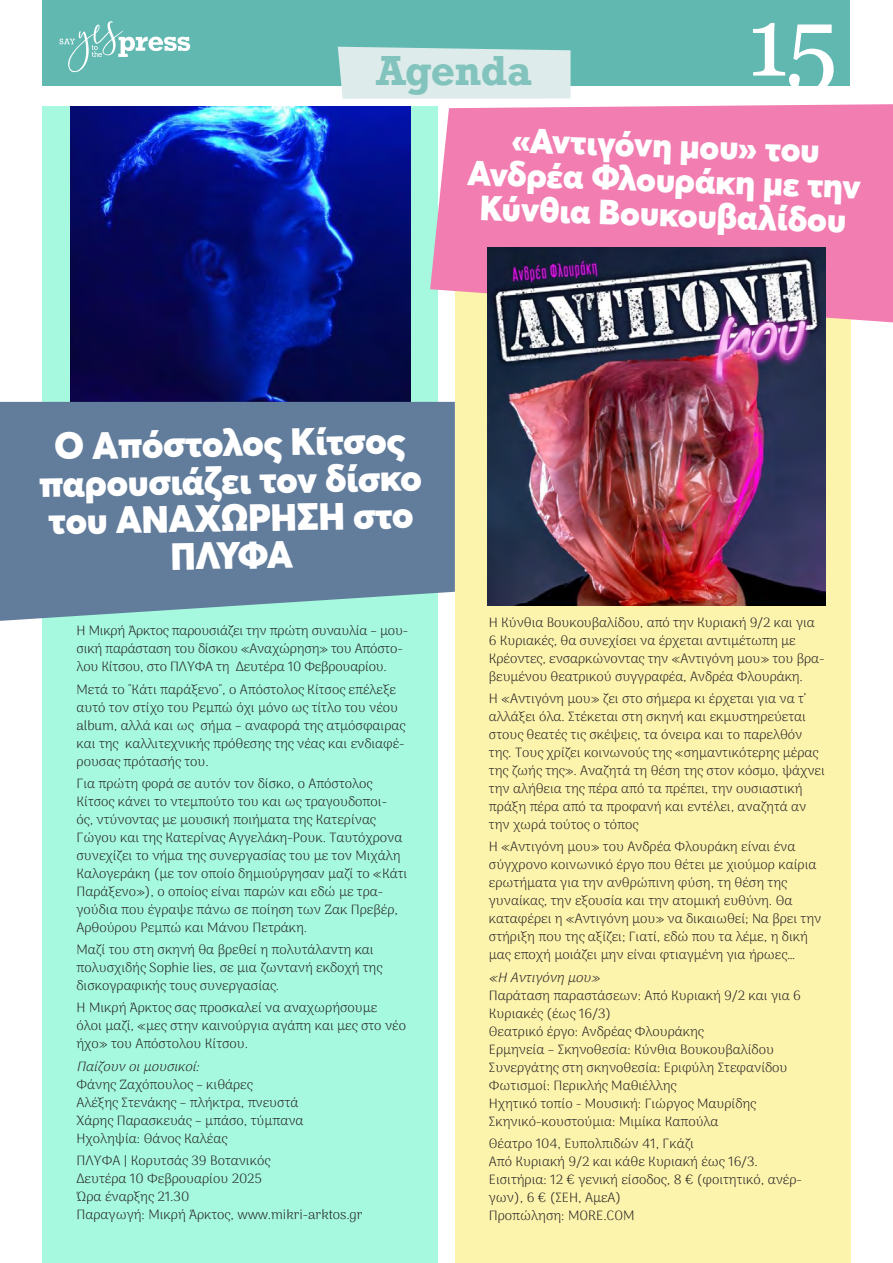
<style>
.page{position:relative;width:893px;height:1263px;background:#fff}
.page>*{position:absolute;margin:0;border:0;box-sizing:border-box;transform-origin:0 0}
.t1{font:97.5px "Georgia";color:#fff}
.t2{font:700 39.6px "Rockwell";letter-spacing:-.015em;color:#82c3bd}
.t3{font:900 37.5px/37.5px "Averta";color:#fff;text-align:center}
.t4{font:900 34.5px/34.5px "Averta";color:#fff;text-align:center}
.t5{font:100 13.5px/18px "Arima";color:#231f20}
.t6{font:italic 100 13.5px "Arima";color:#231f20}
</style>
<div class="page">
<div style="left:43px;top:106px;width:395px;height:1157px;background:#a6f9de"></div>
<img style="left:70px;top:106px;width:340px;height:296px">
<div style="left:43px;top:0;width:807px;height:85px;background:#61b8b0"></div>
<svg style="left:60px;top:21px;width:130px;height:51px"></svg>
<div style="left:455px;top:193px;width:395px;height:1070px;background:#fcf3ad"></div>
<svg style="left:0;top:402px;width:455px;height:219px;background:#6785a0"></svg>
<div style="left:430px;top:104px;width:463px;height:218px;background:#f17db1"></div>
<div style="left:338px;top:47px;width:232px;height:52px;background:#ddecea"></div>
<img style="left:488px;top:247px;width:338px;height:359px">
<h2 class="t2" style="left:376px;top:45px;width:157px">Agenda</h2>
<h1 class="t1" style="left:747px;top:-29px;width:92px">15</h1>
<h3 class="t4" style="left:469px;top:120px;width:395px;rotate:2deg">«Αντιγόνη μου» του<br>Ανδρέα Φλουράκη με την<br>Κύνθια Βουκουβαλίδου</h3>
<h3 class="t3" style="left:38px;top:427px;width:384px;rotate:-1deg">Ο Απόστολος Κίτσος παρουσιάζει τον δίσκο του ΑΝΑΧΩΡΗΣΗ στο<br>ΠΛΥΦΑ</h3>
<p class="t5" style="left:77px;top:622px;width:333px">Η Μικρή Άρκτος παρουσιάζει την πρώτη συναυλία – μου&shy;σική παράσταση του δίσκου «Αναχώρηση» του Απόστο&shy;λου Κίτσου, στο ΠΛΥΦΑ τη Δευτέρα 10 Φεβρουαρίου.</p>
<p class="t5" style="left:77px;top:680px;width:330px">Μετά το "Κάτι παράξενο", ο Απόστολος Κίτσος επέλεξε αυτό τον στίχο του Ρεμπώ όχι μόνο ως τίτλο του νέου album, αλλά και ως σήμα – αναφορά της ατμόσφαιρας και της καλλιτεχνικής πρόθεσης της νέας και ενδιαφέ&shy;ρουσας πρότασής του.</p>
<p class="t5" style="left:77px;top:774px;width:332px">Για πρώτη φορά σε αυτόν τον δίσκο, ο Απόστολος Κίτσος κάνει το ντεμπούτο του και ως τραγουδοποι-<br>ός, ντύνοντας με μουσική ποιήματα της Κατερίνας Γώγου και της Κατερίνας Αγγελάκη-Ρουκ. Ταυτόχρονα συνεχίζει το νήμα της συνεργασίας του με τον Μιχάλη Καλογεράκη (με τον οποίο δημιούργησαν μαζί το «Κάτι Παράξενο»), ο οποίος είναι παρών και εδώ με τρα&shy;γούδια που έγραψε πάνω σε ποίηση των Ζακ Πρεβέρ, Αρθούρου Ρεμπώ και Μάνου Πετράκη.</p>
<p class="t5" style="left:77px;top:940px;width:307px">Μαζί του στη σκηνή θα βρεθεί η πολυτάλαντη και πολυσχιδής Sophie lies, σε μια ζωντανή εκδοχή της δισκογραφικής τους συνεργασίας.</p>
<p class="t5" style="left:77px;top:999px;width:331px">Η Μικρή Άρκτος σας προσκαλεί να αναχωρήσουμε όλοι μαζί, «μες στην καινούργια αγάπη και μες στο νέο ήχο» του Απόστολου Κίτσου.</p>
<p class="t6" style="left:77px;top:1058px;width:129px">Παίζουνοιμουσικοί:</p>
<p class="t5" style="left:77px;top:1075px;width:228px">Φάνης Ζαχόπουλος – κιθάρες<br>Αλέξης Στενάκης – πλήκτρα, πνευστά<br>Χάρης Παρασκευάς – μπάσο, τύμπανα<br>Ηχοληψία: Θάνος Καλέας</p>
<p class="t5" style="left:77px;top:1151px;width:288px">ΠΛΥΦΑ | Κορυτσάς 39 Βοτανικός<br>Δευτέρα 10 Φεβρουαρίου 2025<br>Ώρα έναρξης 21.30<br>Παραγωγή: Μικρή Άρκτος, www.mikri-arktos.gr</p>
<p class="t5" style="left:489px;top:613px;width:337px">Η Κύνθια Βουκουβαλίδου, από την Κυριακή 9/2 και για 6 Κυριακές, θα συνεχίσει να έρχεται αντιμέτωπη με Κρέοντες, ενσαρκώνοντας την «Αντιγόνη μου» του βρα&shy;βευμένου θεατρικού συγγραφέα, Ανδρέα Φλουράκη.</p>
<p class="t5" style="left:489px;top:689px;width:338px">Η «Αντιγόνη μου» ζει στο σήμερα κι έρχεται για να τ’ αλλάξει όλα. Στέκεται στη σκηνή και εκμυστηρεύεται στους θεατές τις σκέψεις, τα όνειρα και το παρελθόν της. Τους χρίζει κοινωνούς της «σημαντικότερης μέρας της ζωής της». Aναζητά τη θέση της στον κόσμο, ψάχνει την αλήθεια της πέρα από τα πρέπει, την ουσιαστική πράξη πέρα από τα προφανή και εντέλει, αναζητά αν την χωρά τούτος ο τόπος</p>
<p class="t5" style="left:489px;top:838px;width:334px">Η «Αντιγόνη μου» του Ανδρέα Φλουράκη είναι ένα σύγχρονο κοινωνικό έργο που θέτει με χιούμορ καίρια ερωτήματα για την ανθρώπινη φύση, τη θέση της γυναίκας, την εξουσία και την ατομική ευθύνη. Θα καταφέρει η «Αντιγόνη μου» να δικαιωθεί; Να βρει την στήριξη που της αξίζει; Γιατί, εδώ που τα λέμε, η δική μας εποχή μοιάζει μην είναι φτιαγμένη για ήρωες…</p>
<p class="t6" style="left:489px;top:969px;width:116px">«Η Αντιγόνημου»</p>
<p class="t5" style="left:489px;top:986px;width:314px">Παράταση παραστάσεων: Από Κυριακή 9/2 και για 6<br>Κυριακές (έως 16/3)<br>Θεατρικό έργο: Ανδρέας Φλουράκης<br>Ερμηνεία – Σκηνοθεσία: Κύνθια Βουκουβαλίδου Συνεργάτης στη σκηνοθεσία: Εριφύλη Στεφανίδου Φωτισμοί: Περικλής Μαθιέλλης<br>Ηχητικό τοπίο - Μουσική: Γιώργος Μαυρίδης Σκηνικό-κουστούμια: Μιμίκα Καπούλα</p>
<p class="t5" style="left:489px;top:1134px;width:315px">Θέατρο 104, Ευπολπιδών 41, Γκάζι<br>Από Κυριακή 9/2 και κάθε Κυριακή έως 16/3.<br>Εισιτήρια: 12 € γενική είσοδος, 8 € (φοιτητικό, ανέρ&shy;γων), 6 € (ΣΕΗ, ΑμεΑ)<br>Προπώληση: MORE.COM</p>
</div>
